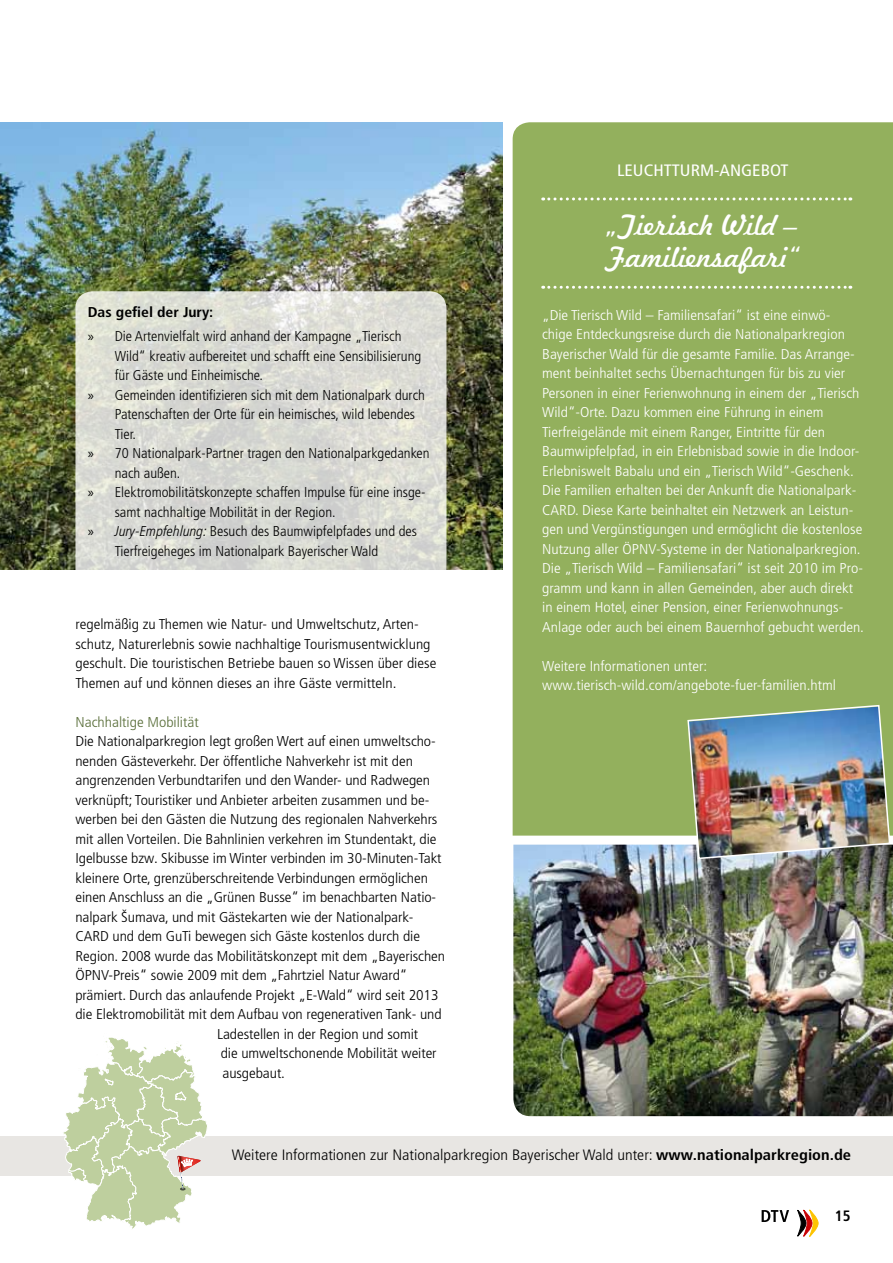
<style>
.page{position:relative;width:893px;height:1263px;background:#fff}
.page>*{position:absolute;margin:0;border:0;box-sizing:border-box;transform-origin:0 0}
.t1{font:27px/31.5px "Freehand 521 BT Regular C";color:#fff}
.t2{font:condensed 16.5px "Frutiger LT Pro";color:#fff;scale:1.1 1}
.t3{font:300 condensed 15px "Frutiger LT Pro";color:#000;scale:1.1 1}
.t4{font:700 condensed 15px "Frutiger LT Pro";color:#000}
.t5{font:300 condensed 14.25px/19.5px "Frutiger LT Pro";letter-spacing:-.005em;color:#000;scale:1.1 1}
.t6{font:300 condensed 14.25px/19.5px "Frutiger LT Pro";color:#fff;scale:1.1 1}
.t7{font:300 condensed 14.25px/23.7px "Frutiger LT Pro";letter-spacing:-.005em;color:#000}
.t8{font:300 condensed 14.25px "Frutiger LT Pro";color:#596e39;scale:1.1 1}
.s1{font-weight:700}
.s2{font-family:"Myriad Pro";font-weight:400;font-stretch:normal}
.s3{font-style:italic}
</style>
<div class="page">
<img style="left:0;top:122px;width:502px;height:448px">
<svg style="left:75px;top:291px;width:371px;height:315px;background:#dedfd9"></svg>
<div style="left:513px;top:122px;width:380px;height:714px;background:#93b05d"></div>
<img style="left:513px;top:845px;width:380px;height:271px">
<img style="left:687px;top:704px;width:204px;height:156px">
<svg style="left:762px;top:1210px;width:27px;height:12px"></svg>
<svg style="left:797px;top:1210px;width:21px;height:26px"></svg>
<svg style="left:543px;top:197px;width:308px;height:3px"></svg>
<svg style="left:543px;top:286px;width:308px;height:3px"></svg>
<div style="left:0;top:1136px;width:893px;height:39px;background:#e8e6e3"></div>
<svg style="left:63px;top:1037px;width:145px;height:192px"></svg>
<p class="t2" style="left:617px;top:161px;width:157px">LEUCHTTURM-ANGEBOT</p>
<p class="t7" style="left:88px;top:301px;width:315px"><span class="s1">Das gefiel der Jury:<br></span><span class="s2">»</span> Die Artenvielfalt wird anhand der Kampagne „Tierisch</p>
<p class="t7" style="left:115px;top:344px;width:308px">Wild“ kreativ aufbereitet und schafft eine Sensibilisierung</p>
<p class="t7" style="left:115px;top:363px;width:150px">für Gäste und Einheimische.</p>
<p class="t7" style="left:88px;top:383px;width:339px"><span class="s2">»</span> Gemeinden identifizieren sich mit dem Nationalpark durch</p>
<p class="t7" style="left:115px;top:402px;width:302px">Patenschaften der Orte für ein heimisches, wild lebendes</p>
<p class="t7" style="left:115px;top:422px;width:23px">Tier.</p>
<p class="t7" style="left:88px;top:441px;width:343px"><span class="s2">»</span> 70 Nationalpark-Partner tragen den Nationalparkgedanken</p>
<p class="t7" style="left:115px;top:461px;width:67px">nach außen.</p>
<p class="t7" style="left:88px;top:480px;width:339px"><span class="s2">»</span> Elektromobilitätskonzepte schaffen Impulse für eine insge-</p>
<p class="t7" style="left:115px;top:500px;width:222px">samt nachhaltige Mobilität in der Region.</p>
<p class="t7" style="left:88px;top:519px;width:331px"><span class="s2">»</span> <span class="s3">Jury-Empfehlung:</span> Besuch des Baumwipfelpfades und des</p>
<p class="t7" style="left:115px;top:539px;width:265px">Tierfreigeheges im Nationalpark Bayerischer Wald</p>
<p class="t5" style="left:75px;top:615px;width:330px">regelmäßig zu Themen wie Natur- und Umweltschutz, Arten&shy;schutz, Naturerlebnis sowie nachhaltige Tourismusentwicklung geschult. Die touristischen Betriebe bauen so Wissen über diese Themen auf und können dieses an ihre Gäste vermitteln.</p>
<p class="t8" style="left:75px;top:714px;width:114px">Nachhaltige Mobilität</p>
<p class="t5" style="left:75px;top:732px;width:329px">Die Nationalparkregion legt großen Wert auf einen umweltscho-</p>
<p class="t5" style="left:75px;top:751px;width:308px">nenden Gästeverkehr. Der öffentliche Nahverkehr ist mit den</p>
<p class="t5" style="left:75px;top:771px;width:324px">angrenzenden Verbundtarifen und den Wander- und Radwegen</p>
<p class="t5" style="left:75px;top:790px;width:323px">verknüpft; Touristiker und Anbieter arbeiten zusammen und be-</p>
<p class="t5" style="left:75px;top:810px;width:331px">werben bei den Gästen die Nutzung des regionalen Nahverkehrs</p>
<p class="t5" style="left:75px;top:829px;width:330px">mit allen Vorteilen. Die Bahnlinien verkehren im Stundentakt, die</p>
<p class="t5" style="left:75px;top:849px;width:334px">Igelbusse bzw. Skibusse im Winter verbinden im 30-Minuten-Takt</p>
<p class="t5" style="left:75px;top:868px;width:322px">kleinere Orte, grenzüberschreitende Verbindungen ermöglichen</p>
<p class="t5" style="left:75px;top:888px;width:329px">einen Anschluss an die „Grünen Busse“ im benachbarten Natio-</p>
<p class="t5" style="left:75px;top:907px;width:309px">nalpark Šumava, und mit Gästekarten wie der Nationalpark-</p>
<p class="t5" style="left:75px;top:927px;width:315px">CARD und dem GuTi bewegen sich Gäste kostenlos durch die</p>
<p class="t5" style="left:75px;top:946px;width:337px">Region. 2008 wurde das Mobilitätskonzept mit dem „Bayerischen</p>
<p class="t5" style="left:75px;top:966px;width:303px">ÖPNV-Preis“ sowie 2009 mit dem „Fahrtziel Natur Award“</p>
<p class="t5" style="left:75px;top:985px;width:332px">prämiert. Durch das anlaufende Projekt „E-Wald“ wird seit 2013</p>
<p class="t5" style="left:75px;top:1005px;width:334px">die Elektromobilität mit dem Aufbau von regenerativen Tank- und</p>
<p class="t5" style="left:217px;top:1024px;width:184px">Ladestellen in der Region und somit</p>
<p class="t5" style="left:221px;top:1044px;width:198px">die umweltschonende Mobilität weiter</p>
<p class="t5" style="left:222px;top:1063px;width:58px">ausgebaut.</p>
<h1 class="t1" style="left:606px;top:210px;width:194px">„Tierisch Wild –<br>Familiensafari“</h1>
<p class="t6" style="left:542px;top:305px;width:294px">„Die Tierisch Wild – Familiensafari“ ist eine einwö&shy;chige Entdeckungsreise durch die Nationalparkregion Bayerischer Wald für die gesamte Familie. Das Arrange&shy;ment beinhaltet sechs Übernachtungen für bis zu vier Personen in einer Ferienwohnung in einem der „Tierisch Wild“-Orte. Dazu kommen eine Führung in einem Tierfreigelände mit einem Ranger, Eintritte für den Baumwipfelpfad, in ein Erlebnisbad sowie in die Indoor-Erlebniswelt Babalu und ein „Tierisch Wild“-Geschenk.<br>Die Familien erhalten bei der Ankunft die Nationalpark-CARD. Diese Karte beinhaltet ein Netzwerk an Leistun&shy;gen und Vergünstigungen und ermöglicht die kostenlose Nutzung aller ÖPNV-Systeme in der Nationalparkregion.<br>Die „Tierisch Wild – Familiensafari“ ist seit 2010 im Pro&shy;gramm und kann in allen Gemeinden, aber auch direkt in einem Hotel, einer Pension, einer Ferienwohnungs-Anlage oder auch bei einem Bauernhof gebucht werden.</p>
<p class="t6" style="left:542px;top:656px;width:269px">Weitere Informationen unter: www.tierisch-wild.com/angebote-fuer-familien.html</p>
<p class="t3" style="left:232px;top:1146px;width:565px">Weitere Informationen zur Nationalparkregion Bayerischer Wald unter: <span class="s1">www.nationalparkregion.de</span></p>
<p class="t4" style="left:835px;top:1207px;width:17px">15</p>
</div>
